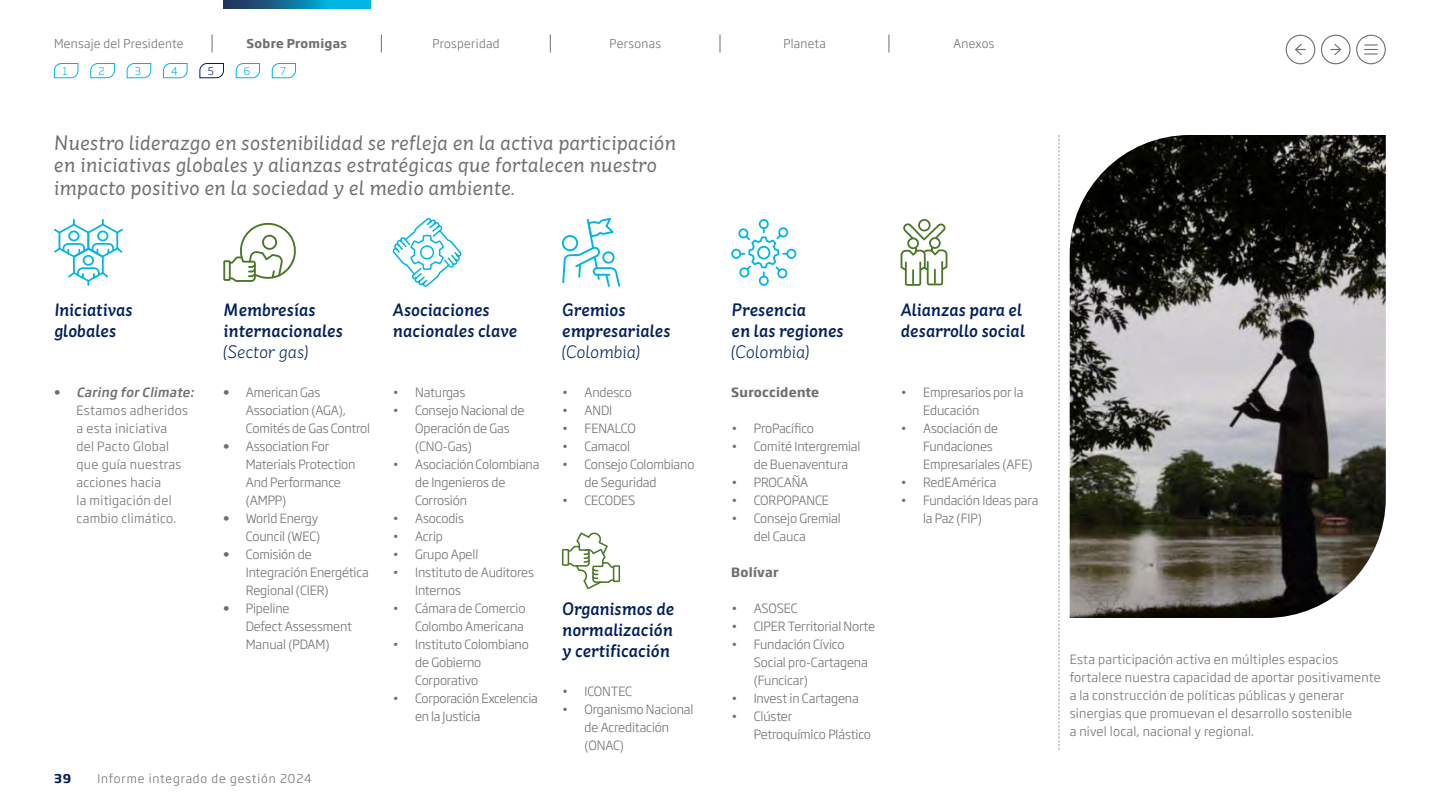
<style>
.page{position:relative;width:1440px;height:810px;background:#fff}
.page>*{position:absolute;margin:0;border:0;box-sizing:border-box;transform-origin:0 0}
.t1{font:italic 21px/22.5px "St Ryde";color:#706f6f}
.t2{font:italic 500 18px/21px "St Ryde";color:#00205b}
.t3{font:italic 300 18px "St Ryde";letter-spacing:-.01em;color:#00205b}
.t4{font:300 12.6px/18px "Soho Gothic Pro";letter-spacing:-.01em;color:#706f6f}
.t5{font:300 12.6px/18px "Soho Gothic Pro";letter-spacing:.02em;color:#706f6f}
.t6{font:300 12.6px/18px "Soho Gothic Pro";letter-spacing:.025em;color:#706f6f}
.t7{font:700 12.6px "Soho Gothic Pro";letter-spacing:.02em;color:#706f6f}
.t8{font:300 12px "Soho Gothic Pro";letter-spacing:.025em;color:#706f6f}
.t9{font:300 12px "Soho Gothic Pro";letter-spacing:.075em;color:#706f6f}
.t10{font:700 12px "Soho Gothic Pro";letter-spacing:.025em;color:#706f6f}
.t11{font:700 12px "Soho Gothic Pro";color:#00205b}
.t12{font:300 10.5px "Soho Gothic Pro";color:#00b5e2}
.t13{font:300 10.5px "Soho Gothic Pro";color:#00205b}
.s1{font-weight:700}
.s2{font-weight:500;font-style:italic}
</style>
<div class="page">
<svg style="left:1059px;top:135px;width:1px;height:615px"></svg>
<img style="left:1070px;top:135px;width:316px;height:483px">
<svg style="left:392px;top:218px;width:70px;height:69px"></svg>
<svg style="left:901px;top:219px;width:46px;height:67px"></svg>
<svg style="left:54px;top:219px;width:69px;height:67px"></svg>
<svg style="left:223px;top:223px;width:73px;height:59px"></svg>
<svg style="left:731px;top:219px;width:65px;height:67px"></svg>
<svg style="left:562px;top:218px;width:58px;height:69px"></svg>
<svg style="left:562px;top:532px;width:58px;height:57px"></svg>
<div style="left:1286px;top:35px;width:29px;height:29px;border:1px solid #706f6f;border-radius:50%"></div>
<svg style="left:1295px;top:43px;width:10px;height:13px"></svg>
<div style="left:1321px;top:35px;width:30px;height:29px;border:1px solid #706f6f;border-radius:50%"></div>
<svg style="left:1331px;top:43px;width:10px;height:12px"></svg>
<div style="left:1356px;top:35px;width:30px;height:29px;border:1px solid #706f6f;border-radius:50%"></div>
<svg style="left:1365px;top:44px;width:12px;height:11px"></svg>
<svg style="left:223px;top:0;width:147px;height:9px"></svg>
<svg style="left:381px;top:34px;width:1px;height:18px"></svg>
<svg style="left:212px;top:34px;width:1px;height:18px"></svg>
<svg style="left:550px;top:34px;width:1px;height:18px"></svg>
<svg style="left:720px;top:34px;width:1px;height:18px"></svg>
<svg style="left:889px;top:34px;width:1px;height:18px"></svg>
<svg style="left:54px;top:63px;width:25px;height:16px"></svg>
<svg style="left:236px;top:63px;width:24px;height:16px"></svg>
<svg style="left:272px;top:63px;width:24px;height:16px"></svg>
<svg style="left:126px;top:63px;width:26px;height:16px"></svg>
<svg style="left:90px;top:63px;width:25px;height:16px"></svg>
<svg style="left:163px;top:63px;width:25px;height:16px"></svg>
<svg style="left:199px;top:63px;width:25px;height:16px"></svg>
<p class="t8" style="left:54px;top:34px;width:131px">Mensaje del Presidente</p>
<p class="t10" style="left:247px;top:34px;width:102px">Sobre Promigas</p>
<p class="t8" style="left:433px;top:34px;width:68px">Prosperidad</p>
<p class="t8" style="left:610px;top:34px;width:53px">Personas</p>
<p class="t8" style="left:783px;top:34px;width:44px">Planeta</p>
<p class="t8" style="left:953px;top:34px;width:42px">Anexos</p>
<p class="t12" style="left:63px;top:63px;width:7px">1</p>
<p class="t12" style="left:99px;top:63px;width:8px">2</p>
<p class="t12" style="left:135px;top:63px;width:8px">3</p>
<p class="t12" style="left:171px;top:63px;width:8px">4</p>
<p class="t13" style="left:208px;top:63px;width:8px">5</p>
<p class="t12" style="left:244px;top:63px;width:8px">6</p>
<p class="t12" style="left:280px;top:63px;width:7px">7</p>
<h1 class="t1" style="left:54px;top:131px;width:624px">Nuestro liderazgo en sostenibilidad se refleja en la activa participación en iniciativas globales y alianzas estratégicas que fortalecen nuestro impacto positivo en la sociedad y el medio ambiente.</h1>
<h2 class="t2" style="left:54px;top:299px;width:80px">Iniciativas globales</h2>
<p class="t6" style="left:76px;top:383px;width:122px;text-indent:-22px"><span class="s1">•</span> <span class="s2">Caring for Climate:<br></span>Estamos adheridos a esta iniciativa<br>del Pacto Global<br>que guía nuestras acciones hacia<br>la mitigación del cambio climático.</p>
<h2 class="t2" style="left:223px;top:299px;width:121px">Membresías internacionales</h2>
<h2 class="t3" style="left:223px;top:341px;width:86px">(Sector gas)</h2>
<p class="t4" style="left:246px;top:383px;width:126px;text-indent:-23px"><span class="s1">•</span> American Gas<br>Association (AGA),<br>Comités de Gas Control</p>
<p class="t4" style="left:246px;top:437px;width:111px;text-indent:-23px"><span class="s1">•</span> Association For<br>Materials Protection<br>And Performance (AMPP)</p>
<p class="t4" style="left:223px;top:509px;width:99px;text-align:right"><span class="s1">•</span> World Energy<br>Council (WEC)</p>
<p class="t4" style="left:246px;top:545px;width:125px;text-indent:-22px"><span class="s1">•</span> Comisión de<br>Integración Energética<br>Regional (CIER)</p>
<p class="t4" style="left:246px;top:599px;width:108px;text-indent:-23px"><span class="s1">•</span> Pipeline<br>Defect Assessment<br>Manual (PDAM)</p>
<h2 class="t2" style="left:393px;top:299px;width:126px">Asociaciones nacionales clave</h2>
<p class="t4" style="left:393px;top:383px;width:74px">• Naturgas</p>
<p class="t4" style="left:415px;top:401px;width:111px;text-indent:-23px">• Consejo Nacional de<br>Operación de Gas (CNO-Gas)</p>
<p class="t4" style="left:415px;top:455px;width:126px;text-indent:-23px">• Asociación Colombiana de Ingenieros de<br>Corrosión</p>
<p class="t4" style="left:393px;top:509px;width:73px">• Asocodis</p>
<p class="t4" style="left:393px;top:527px;width:52px">• Acrip</p>
<p class="t4" style="left:393px;top:545px;width:87px">• Grupo Apell</p>
<p class="t4" style="left:415px;top:563px;width:121px;text-indent:-23px">• Instituto de Auditores<br>Internos</p>
<p class="t4" style="left:393px;top:599px;width:134px;text-align:right">• Cámara de Comercio<br>Colombo Americana</p>
<p class="t4" style="left:415px;top:635px;width:115px;text-indent:-23px">• Instituto Colombiano de Gobierno<br>Corporativo</p>
<p class="t4" style="left:415px;top:689px;width:124px;text-indent:-23px">• Corporación Excelencia en la Justicia</p>
<h2 class="t2" style="left:562px;top:299px;width:110px">Gremios empresariales</h2>
<h2 class="t3" style="left:562px;top:341px;width:79px">(Colombia)</h2>
<p class="t4" style="left:562px;top:383px;width:71px">• Andesco</p>
<p class="t4" style="left:562px;top:401px;width:52px">• ANDI</p>
<p class="t4" style="left:562px;top:419px;width:75px">• FENALCO</p>
<p class="t4" style="left:562px;top:437px;width:70px">• Camacol</p>
<p class="t4" style="left:584px;top:455px;width:112px;text-indent:-23px">• Consejo Colombiano de Seguridad</p>
<p class="t4" style="left:562px;top:491px;width:75px">• CECODES</p>
<h2 class="t2" style="left:562px;top:598px;width:113px;text-align:justify">Organismos de normalización y certificación</h2>
<p class="t4" style="left:562px;top:682px;width:72px">• ICONTEC</p>
<p class="t4" style="left:584px;top:700px;width:110px;text-indent:-23px">• Organismo Nacional de Acreditación (ONAC)</p>
<h2 class="t2" style="left:731px;top:299px;width:114px">Presencia<br>en las regiones</h2>
<h2 class="t3" style="left:731px;top:341px;width:79px">(Colombia)</h2>
<p class="t7" style="left:731px;top:382px;width:90px">Suroccidente</p>
<p class="t4" style="left:731px;top:419px;width:84px">• ProPacífico</p>
<p class="t4" style="left:754px;top:437px;width:108px;text-indent:-23px">• Comité Intergremial de Buenaventura</p>
<p class="t4" style="left:731px;top:473px;width:79px">• PROCAÑA</p>
<p class="t4" style="left:731px;top:491px;width:99px">• CORPOPANCE</p>
<p class="t4" style="left:754px;top:509px;width:89px;text-indent:-23px">• Consejo Gremial del Cauca</p>
<p class="t7" style="left:731px;top:562px;width:49px">Bolívar</p>
<p class="t4" style="left:731px;top:599px;width:68px">• ASOSEC</p>
<p class="t4" style="left:731px;top:617px;width:145px">• CIPER Territorial Norte</p>
<p class="t4" style="left:754px;top:635px;width:116px;text-indent:-23px">• Fundación Cívico<br>Social pro-Cartagena (Funcicar)</p>
<p class="t4" style="left:731px;top:689px;width:129px">• Invest in Cartagena</p>
<p class="t4" style="left:754px;top:707px;width:119px;text-indent:-23px">• Clúster<br>Petroquímico Plástico</p>
<h2 class="t2" style="left:901px;top:299px;width:126px">Alianzas para el desarrollo social</h2>
<p class="t4" style="left:923px;top:383px;width:102px;text-indent:-23px">• Empresarios por la<br>Educación</p>
<p class="t4" style="left:923px;top:419px;width:111px;text-indent:-23px">• Asociación de<br>Fundaciones<br>Empresariales (AFE)</p>
<p class="t4" style="left:901px;top:473px;width:97px">• RedEAmérica</p>
<p class="t4" style="left:923px;top:491px;width:117px;text-indent:-23px">• Fundación Ideas para la Paz (FIP)</p>
<p class="t5" style="left:1070px;top:649px;width:313px">Esta participación activa en múltiples espacios fortalece nuestra capacidad de aportar positivamente a la construcción de políticas públicas y generar sinergias que promuevan el desarrollo sostenible<br>a nivel local, nacional y regional.</p>
<p class="t11" style="left:54px;top:769px;width:18px">39</p>
<p class="t9" style="left:98px;top:769px;width:216px">Informe integrado de gestión 2024</p>
</div>
